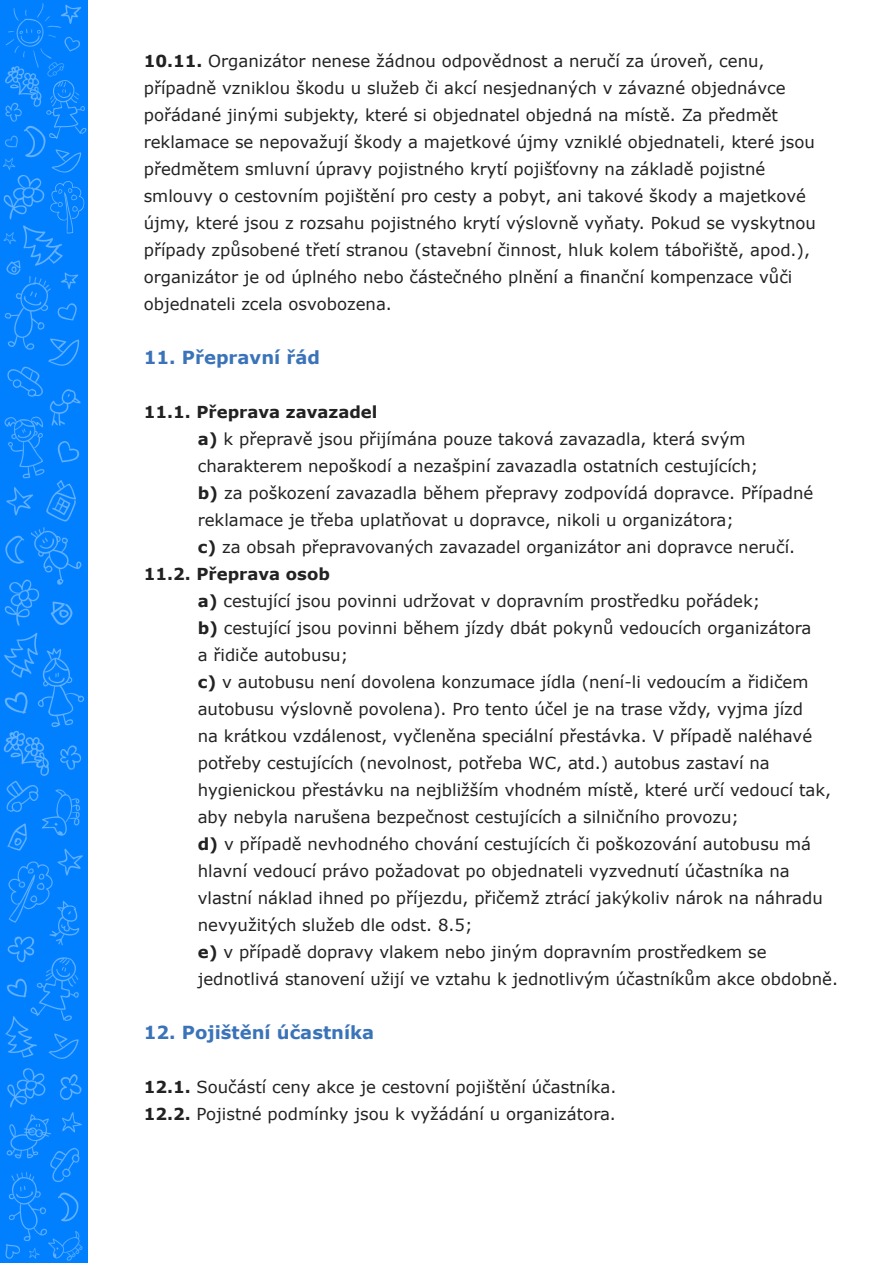
<style>
.page{position:relative;width:893px;height:1263px;background:#fff}
.page>*{position:absolute;margin:0;border:0;box-sizing:border-box;transform-origin:0 0}
.t1{font:700 18px "Verdana";color:#3b73b9}
.t2{font:16.5px/27px "Verdana";color:#222}
.t3{font:700 16.5px "Verdana";color:#222}
.s1{font-weight:700}
</style>
<div class="page">
<img style="left:1px;top:0;width:87px;height:1263px">
<svg style="left:46px;top:80px;width:41px;height:59px;background:#0d86ff"></svg>
<svg style="left:49px;top:149px;width:37px;height:85px;background:#0b85ff"></svg>
<p class="t2" style="left:144px;top:47px;width:622px"><span class="s1">10.11.</span> Organizátor nenese žádnou odpovědnost a neručí za úroveň, cenu,</p>
<p class="t2" style="left:144px;top:74px;width:643px">případně vzniklou škodu u služeb či akcí nesjednaných v závazné objednávce</p>
<p class="t2" style="left:144px;top:101px;width:636px">pořádané jinými subjekty, které si objednatel objedná na místě. Za předmět</p>
<p class="t2" style="left:144px;top:128px;width:673px">reklamace se nepovažují škody a majetkové újmy vzniklé objednateli, které jsou předmětem smluvní úpravy pojistného krytí pojišťovny na základě pojistné</p>
<p class="t2" style="left:144px;top:182px;width:674px">smlouvy o cestovním pojištění pro cesty a pobyt, ani takové škody a majetkové újmy, které jsou z rozsahu pojistného krytí výslovně vyňaty. Pokud se vyskytnou případy způsobené třetí stranou (stavební činnost, hluk kolem tábořiště, apod.),</p>
<p class="t2" style="left:144px;top:263px;width:650px">organizátor je od úplného nebo částečného plnění a finanční kompenzace vůči</p>
<p class="t2" style="left:144px;top:290px;width:250px">objednateli zcela osvobozena.</p>
<p class="t1" style="left:144px;top:344px;width:178px">11. Přepravní řád</p>
<p class="t3" style="left:144px;top:400px;width:235px">11.1. Přeprava zavazadel</p>
<p class="t2" style="left:198px;top:425px;width:549px"><span class="s1">a)</span> k přepravě jsou přijímána pouze taková zavazadla, která svým</p>
<p class="t2" style="left:198px;top:452px;width:562px">charakterem nepoškodí a nezašpiní zavazadla ostatních cestujících;</p>
<p class="t2" style="left:198px;top:479px;width:617px"><span class="s1">b)</span> za poškození zavazadla během přepravy zodpovídá dopravce. Případné reklamace je třeba uplatňovat u dopravce, nikoli u organizátora;</p>
<p class="t2" style="left:198px;top:533px;width:599px"><span class="s1">c)</span> za obsah přepravovaných zavazadel organizátor ani dopravce neručí.</p>
<p class="t3" style="left:144px;top:562px;width:188px">11.2. Přeprava osob</p>
<p class="t2" style="left:198px;top:587px;width:564px"><span class="s1">a)</span> cestující jsou povinni udržovat v dopravním prostředku pořádek;</p>
<p class="t2" style="left:198px;top:614px;width:615px"><span class="s1">b)</span> cestující jsou povinni během jízdy dbát pokynů vedoucích organizátora</p>
<p class="t2" style="left:198px;top:641px;width:152px">a řidiče autobusu;</p>
<p class="t2" style="left:198px;top:668px;width:616px"><span class="s1">c)</span> v autobusu není dovolena konzumace jídla (není-li vedoucím a řidičem autobusu výslovně povolena). Pro tento účel je na trase vždy, vyjma jízd na krátkou vzdálenost, vyčleněna speciální přestávka. V případě naléhavé potřeby cestujících (nevolnost, potřeba WC, atd.) autobus zastaví na</p>
<p class="t2" style="left:198px;top:776px;width:635px">hygienickou přestávku na nejbližším vhodném místě, které určí vedoucí tak, aby nebyla narušena bezpečnost cestujících a silničního provozu;</p>
<p class="t2" style="left:198px;top:830px;width:627px"><span class="s1">d)</span> v případě nevhodného chování cestujících či poškozování autobusu má hlavní vedoucí právo požadovat po objednateli vyzvednutí účastníka na vlastní náklad ihned po příjezdu, přičemž ztrácí jakýkoliv nárok na náhradu nevyužitých služeb dle odst. 8.5;</p>
<p class="t2" style="left:198px;top:938px;width:570px"><span class="s1">e)</span> v případě dopravy vlakem nebo jiným dopravním prostředkem se</p>
<p class="t2" style="left:198px;top:965px;width:642px">jednotlivá stanovení užijí ve vztahu k jednotlivým účastníkům akce obdobně.</p>
<p class="t1" style="left:144px;top:1019px;width:232px">12. Pojištění účastníka</p>
<p class="t2" style="left:144px;top:1073px;width:474px"><span class="s1">12.1.</span> Součástí ceny akce je cestovní pojištění účastníka.</p>
<p class="t2" style="left:144px;top:1100px;width:474px"><span class="s1">12.2.</span> Pojistné podmínky jsou k vyžádání u organizátora.</p>
</div>
